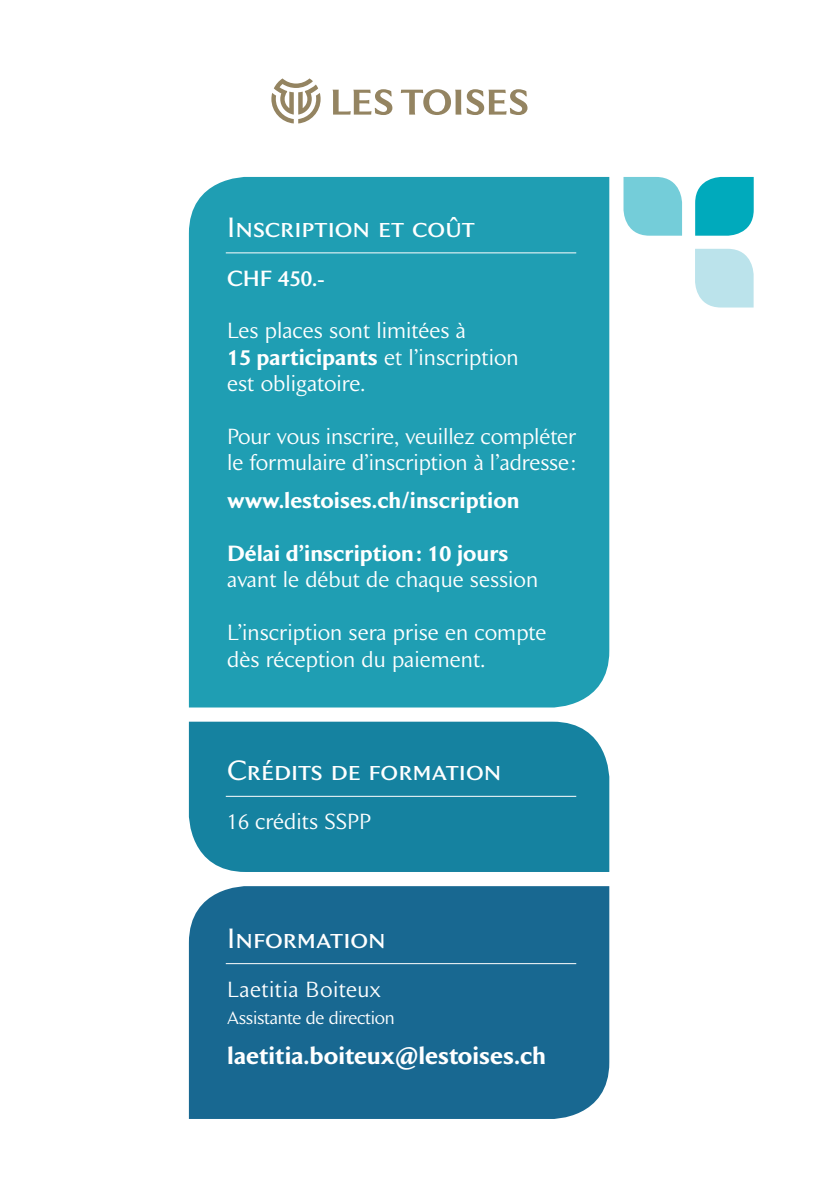
<style>
.page{position:relative;width:840px;height:1191px;background:#fff}
.page>*{position:absolute;margin:0;border:0;box-sizing:border-box;transform-origin:0 0}
.t1{font:28px "Beaulieu";color:#fff}
.t2{font:600 24px "Beaulieu";color:#fff}
.t3{font:22px/26.4px "Beaulieu";color:#fff}
.t4{font:600 22px "Beaulieu";color:#fff}
.t5{font:500 22px "Beaulieu";color:#fff}
.t6{font:18px "Beaulieu";letter-spacing:-.02em;color:#fff}
.s1{font-weight:600}
</style>
<div class="page">
<div style="left:189px;top:177px;width:420px;height:530px;background:#1f9eb3"></div>
<div style="left:189px;top:721px;width:420px;height:151px;background:#1582a0"></div>
<div style="left:189px;top:886px;width:420px;height:233px;background:#186891"></div>
<hr style="left:226px;top:796px;width:350px;height:1px;background:#fff">
<hr style="left:226px;top:252px;width:350px;height:1px;background:#fff">
<hr style="left:226px;top:963px;width:350px;height:1px;background:#fff">
<svg style="left:623px;top:177px;width:58px;height:59px;background:#80d1dc"></svg>
<svg style="left:695px;top:249px;width:58px;height:58px;background:#bfe5ec"></svg>
<svg style="left:695px;top:177px;width:58px;height:59px;background:#15b1c1"></svg>
<svg style="left:271px;top:78px;width:49px;height:45px"></svg>
<svg style="left:332px;top:89px;width:195px;height:26px"></svg>
<p class="t1" style="left:227px;top:210px;width:249px">Inscription et coût</p>
<p class="t5" style="left:227px;top:265px;width:99px">CHF 450.-</p>
<p class="t3" style="left:227px;top:318px;width:293px">Les places sont limitées à<br><span class="s1">15 participants</span> et l’inscription est obligatoire.</p>
<p class="t3" style="left:227px;top:424px;width:350px">Pour vous inscrire, veuillez compléter le formulaire d’inscription à l’adresse:</p>
<p class="t4" style="left:227px;top:487px;width:294px">www.lestoises.ch/inscription</p>
<p class="t4" style="left:227px;top:540px;width:282px">Délai d’inscription: 10 jours</p>
<p class="t3" style="left:227px;top:567px;width:312px">avant le début de chaque session</p>
<p class="t3" style="left:227px;top:620px;width:320px">L’inscription sera prise en compte dès réception du paiement.</p>
<p class="t1" style="left:227px;top:754px;width:275px">Crédits de formation</p>
<p class="t3" style="left:227px;top:809px;width:145px">16 crédits SSPP</p>
<p class="t1" style="left:227px;top:922px;width:160px">Information</p>
<p class="t3" style="left:227px;top:977px;width:155px">Laetitia Boiteux</p>
<p class="t6" style="left:227px;top:1007px;width:169px">Assistante de direction</p>
<p class="t2" style="left:227px;top:1041px;width:320px">laetitia.boiteux@lestoises.ch</p>
</div>
